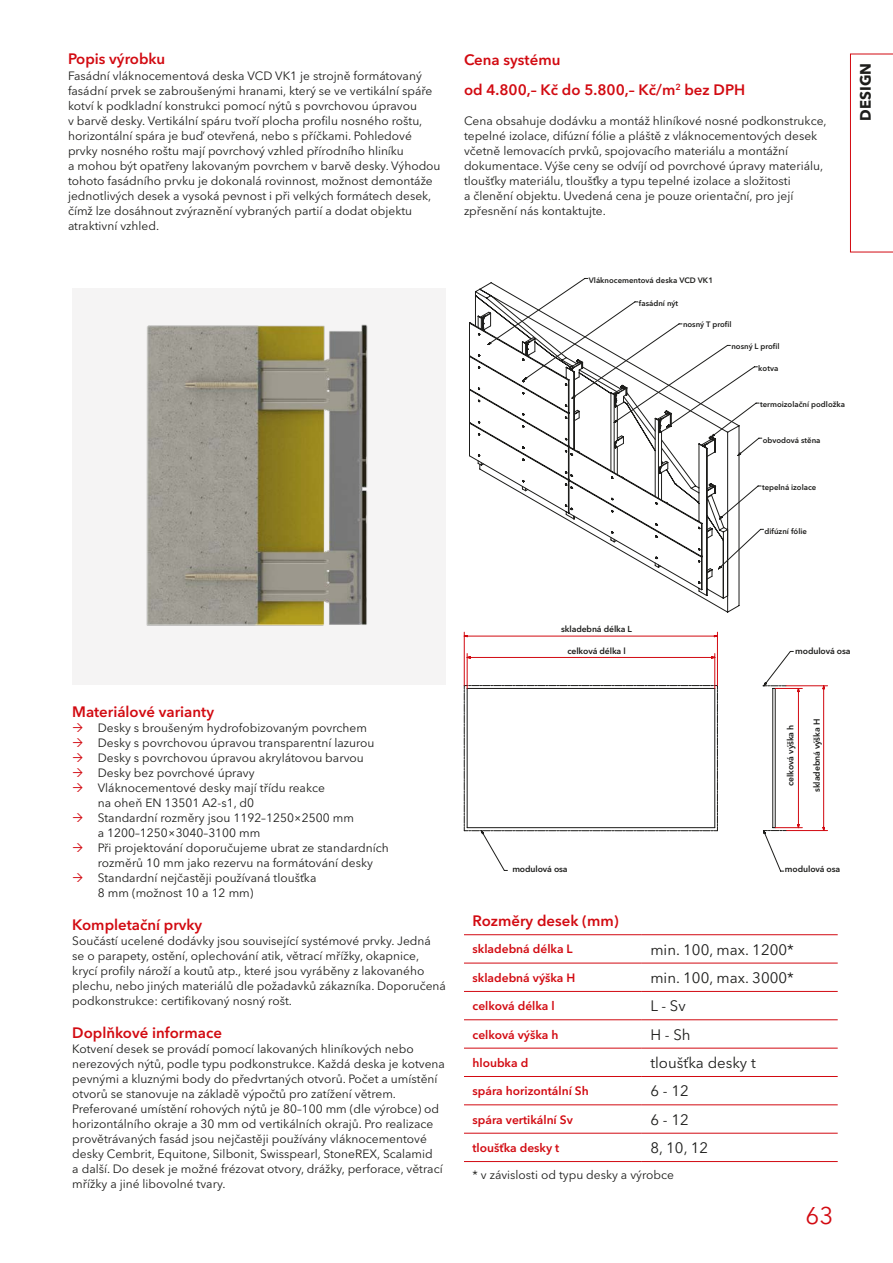
<style>
.page{position:relative;width:893px;height:1263px;background:#fff}
.page>*{position:absolute;margin:0;border:0;box-sizing:border-box;transform-origin:0 0}
.t1{font:24px "Avenir Next LT Pro";color:#d20a11}
.NADPIS_10_červena_bo{font:600 15px "Avenir Next LT Pro";color:#d20a11}
.TAB_text_leva{font:15px "Avenir Next LT Pro";color:#1d1d1b}
.t2{font:700 15px "Avenir Next LT Pro";color:#1d1d1b}
.TEXT_prapor_8{font:12px/15px "Avenir Next LT Pro";color:#1d1d1b}
.TAB_popiska_leva{font:600 12px "Avenir Next LT Pro";color:#d20a11}
.TAB_text_leva-2{font:12px "Avenir Next LT Pro";color:#1d1d1b}
.t3{font:600 8.7px "Avenir Next LT Pro";letter-spacing:-.01em;color:#1d1d1b}
.t4{font:600 7.8px "Avenir Next LT Pro";color:#1d1d1b}
</style>
<div class="page">
<svg style="left:850px;top:54px;width:43px;height:198px"></svg>
<hr style="left:464px;top:934px;width:178px;height:1px;background:#d20a11">
<hr style="left:642px;top:934px;width:196px;height:1px;background:#d20a11">
<hr style="left:464px;top:963px;width:178px;height:1px;background:#d20a11">
<hr style="left:642px;top:963px;width:196px;height:1px;background:#d20a11">
<hr style="left:464px;top:991px;width:178px;height:1px;background:#d20a11">
<hr style="left:642px;top:991px;width:196px;height:1px;background:#d20a11">
<hr style="left:464px;top:1019px;width:178px;height:1px;background:#d20a11">
<hr style="left:642px;top:1019px;width:196px;height:1px;background:#d20a11">
<hr style="left:464px;top:1048px;width:178px;height:1px;background:#d20a11">
<hr style="left:642px;top:1048px;width:196px;height:1px;background:#d20a11">
<hr style="left:464px;top:1076px;width:178px;height:1px;background:#d20a11">
<hr style="left:642px;top:1076px;width:196px;height:1px;background:#d20a11">
<hr style="left:464px;top:1104px;width:178px;height:1px;background:#d20a11">
<hr style="left:642px;top:1104px;width:196px;height:1px;background:#d20a11">
<hr style="left:464px;top:1133px;width:178px;height:1px;background:#d20a11">
<hr style="left:642px;top:1133px;width:196px;height:1px;background:#d20a11">
<hr style="left:464px;top:1161px;width:178px;height:1px;background:#d20a11">
<hr style="left:642px;top:1161px;width:196px;height:1px;background:#d20a11">
<svg style="left:463px;top:635px;width:365px;height:236px"></svg>
<svg style="left:469px;top:289px;width:271px;height:324px"></svg>
<svg style="left:478px;top:278px;width:286px;height:306px"></svg>
<div style="left:72px;top:288px;width:374px;height:396px;background:#f5f4f4"></div>
<img style="left:146px;top:324px;width:222px;height:302px">
<p class="NADPIS_10_červena_bo" style="left:68px;top:50px;width:99px">Popis výrobku</p>
<p class="TEXT_prapor_8" style="left:68px;top:68px;width:374px">Fasádní vláknocementová deska VCD VK1 je strojně formátovaný fasádní prvek se zabroušenými hranami, který se ve vertikální spáře kotví k podkladní konstrukci pomocí nýtů s povrchovou úpravou<br>v barvě desky. Vertikální spáru tvoří plocha profilu nosného roštu, horizontální spára je buď otevřená, nebo s příčkami. Pohledové prvky nosného roštu mají povrchový vzhled přírodního hliníku<br>a mohou být opatřeny lakovaným povrchem v barvě desky. Výhodou tohoto fasádního prvku je dokonalá rovinnost, možnost demontáže jednotlivých desek a vysoká pevnost i při velkých formátech desek, čímž lze dosáhnout zvýraznění vybraných partií a dodat objektu atraktivní vzhled.</p>
<p class="NADPIS_10_červena_bo" style="left:464px;top:51px;width:98px">Cena systému</p>
<p class="NADPIS_10_červena_bo" style="left:464px;top:81px;width:283px">od 4.800,– Kč do 5.800,– Kč/m<sup>2</sup> bez DPH</p>
<p class="TEXT_prapor_8" style="left:464px;top:114px;width:364px">Cena obsahuje dodávku a montáž hliníkové nosné podkonstrukce, tepelné izolace, difúzní fólie a pláště z vláknocementových desek včetně lemovacích prvků, spojovacího materiálu a montážní dokumentace. Výše ceny se odvíjí od povrchové úpravy materiálu, tloušťky materiálu, tloušťky a typu tepelné izolace a složitosti<br>a členění objektu. Uvedená cena je pouze orientační, pro její zpřesnění nás kontaktujte.</p>
<p class="t2" style="left:856px;top:121px;width:59px;rotate:-90deg">DESIGN</p>
<p class="t4" style="left:589px;top:274px;width:126px">Vláknocementová deska VCD VK1</p>
<p class="t4" style="left:683px;top:318px;width:50px">nosný T profil</p>
<p class="t4" style="left:639px;top:296px;width:41px">fasádní nýt</p>
<p class="t4" style="left:731px;top:340px;width:50px">nosný L profil</p>
<p class="t4" style="left:758px;top:362px;width:22px">kotva</p>
<p class="t4" style="left:760px;top:397px;width:87px">termoizolační podložka</p>
<p class="t4" style="left:763px;top:433px;width:59px">obvodová stěna</p>
<p class="t4" style="left:762px;top:480px;width:56px">tepelná izolace</p>
<p class="t4" style="left:764px;top:525px;width:44px">difúzní fólie</p>
<p class="NADPIS_10_červena_bo" style="left:72px;top:703px;width:143px">Materiálové varianty</p>
<p class="TEXT_prapor_8" style="left:98px;top:720px;width:271px">Desky s broušeným hydrofobizovaným povrchem</p>
<p class="TEXT_prapor_8" style="left:98px;top:735px;width:278px">Desky s povrchovou úpravou transparentní lazurou</p>
<p class="TEXT_prapor_8" style="left:98px;top:750px;width:268px">Desky s povrchovou úpravou akrylátovou barvou</p>
<p class="TEXT_prapor_8" style="left:98px;top:765px;width:158px">Desky bez povrchové úpravy</p>
<p class="TEXT_prapor_8" style="left:98px;top:780px;width:229px">Vláknocementové desky mají třídu reakce na oheň EN 13501 A2-s1, d0</p>
<p class="TEXT_prapor_8" style="left:98px;top:810px;width:258px">Standardní rozměry jsou 1192–1250×2500 mm a 1200–1250×3040–3100 mm</p>
<p class="TEXT_prapor_8" style="left:98px;top:840px;width:292px">Při projektování doporučujeme ubrat ze standardních rozměrů 10 mm jako rezervu na formátování desky</p>
<p class="TEXT_prapor_8" style="left:98px;top:870px;width:220px">Standardní nejčastěji používaná tloušťka<br>8 mm (možnost 10 a 12 mm)</p>
<p class="NADPIS_10_červena_bo" style="left:72px;top:916px;width:131px">Kompletační prvky</p>
<p class="TEXT_prapor_8" style="left:72px;top:933px;width:375px">Součástí ucelené dodávky jsou související systémové prvky. Jedná se o parapety, ostění, oplechování atik, větrací mřížky, okapnice, krycí profily nároží a koutů atp., které jsou vyráběny z lakovaného plechu, nebo jiných materiálů dle požadavků zákazníka. Doporučená podkonstrukce: certifikovaný nosný rošt.</p>
<p class="NADPIS_10_červena_bo" style="left:72px;top:1024px;width:151px">Doplňkové informace</p>
<p class="TEXT_prapor_8" style="left:72px;top:1041px;width:374px">Kotvení desek se provádí pomocí lakovaných hliníkových nebo nerezových nýtů, podle typu podkonstrukce. Každá deska je kotvena pevnými a kluznými body do předvrtaných otvorů. Počet a umístění otvorů se stanovuje na základě výpočtů pro zatížení větrem.<br>Preferované umístění rohových nýtů je 80–100 mm (dle výrobce) od horizontálního okraje a 30 mm od vertikálních okrajů. Pro realizace provětrávaných fasád jsou nejčastěji používány vláknocementové desky Cembrit, Equitone, Silbonit, Swisspearl, StoneREX, Scalamid<br>a další. Do desek je možné frézovat otvory, drážky, perforace, větrací mřížky a jiné libovolné tvary.</p>
<p class="t3" style="left:561px;top:621px;width:72px">skladebná délka L</p>
<p class="t3" style="left:567px;top:643px;width:60px">celková délka l</p>
<p class="t3" style="left:795px;top:643px;width:57px">modulová osa</p>
<p class="t3" style="left:783px;top:786px;width:62px;rotate:-90deg">celková výška h</p>
<p class="t3" style="left:809px;top:792px;width:74px;rotate:-90deg">skladebná výška H</p>
<p class="t3" style="left:512px;top:861px;width:57px">modulová osa</p>
<p class="t3" style="left:785px;top:861px;width:57px">modulová osa</p>
<p class="NADPIS_10_červena_bo" style="left:472px;top:912px;width:148px">Rozměry desek (mm)</p>
<p class="TAB_popiska_leva" style="left:472px;top:942px;width:102px">skladebná délka L</p>
<p class="TAB_text_leva" style="left:650px;top:940px;width:145px">min. 100, max. 1200*</p>
<p class="TAB_popiska_leva" style="left:472px;top:970px;width:104px">skladebná výška H</p>
<p class="TAB_text_leva" style="left:650px;top:969px;width:145px">min. 100, max. 3000*</p>
<p class="TAB_popiska_leva" style="left:472px;top:999px;width:84px">celková délka l</p>
<p class="TAB_text_leva" style="left:650px;top:997px;width:37px">L - Sv</p>
<p class="TAB_popiska_leva" style="left:472px;top:1027px;width:88px">celková výška h</p>
<p class="TAB_text_leva" style="left:650px;top:1025px;width:42px">H - Sh</p>
<p class="TAB_popiska_leva" style="left:472px;top:1055px;width:57px">hloubka d</p>
<p class="TAB_text_leva" style="left:650px;top:1054px;width:107px">tloušťka desky t</p>
<p class="TAB_popiska_leva" style="left:472px;top:1084px;width:118px">spára horizontální Sh</p>
<p class="TAB_text_leva" style="left:650px;top:1082px;width:40px">6 - 12</p>
<p class="TAB_popiska_leva" style="left:472px;top:1112px;width:102px">spára vertikální Sv</p>
<p class="TAB_text_leva" style="left:650px;top:1110px;width:40px">6 - 12</p>
<p class="TAB_popiska_leva" style="left:472px;top:1140px;width:88px">tloušťka desky t</p>
<p class="TAB_text_leva" style="left:650px;top:1139px;width:59px">8, 10, 12</p>
<p class="TAB_text_leva-2" style="left:472px;top:1168px;width:203px">* v závislosti od typu desky a výrobce</p>
<h1 class="t1" style="left:806px;top:1201px;width:29px">63</h1>
</div>
